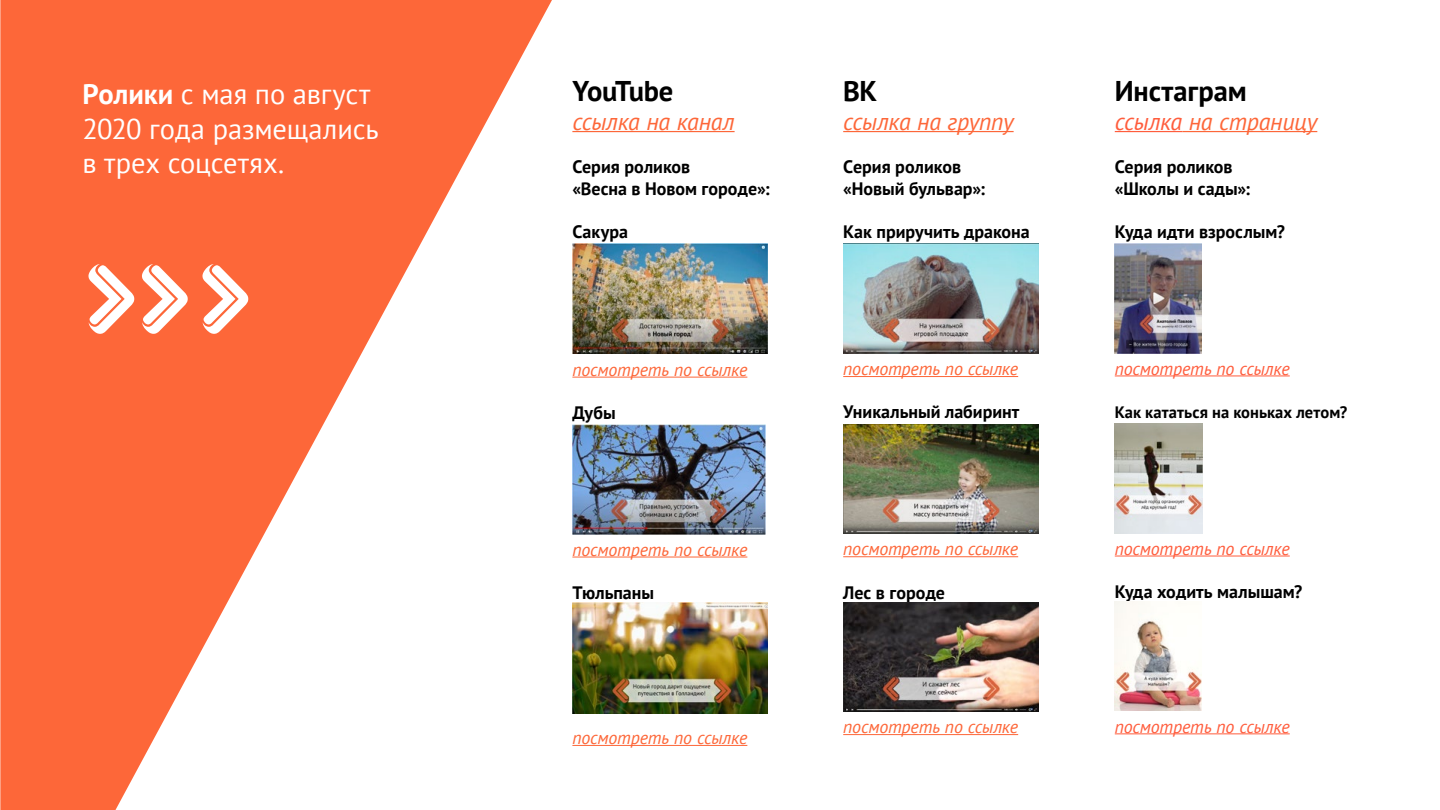
<style>
.page{position:relative;width:1440px;height:810px;background:#fff}
.page>*{position:absolute;margin:0;border:0;box-sizing:border-box;transform-origin:0 0}
.t1{font:28.5px/34.2px "PT Sans";letter-spacing:-.005em;color:#fff}
.t2{font:700 28.5px "PT Sans";letter-spacing:-.005em;color:#000}
.t3{font:700 28.5px "PT Sans";letter-spacing:-.045em;color:#000}
.t4{font:italic 24px "PT Sans";letter-spacing:-.015em;color:#fd6739}
.t5{font:700 18px/21.6px "PT Sans";color:#000}
.t6{font:italic 18px "PT Sans";letter-spacing:-.015em;color:#fd6739}
.t7{font:italic 18px "PT Sans";letter-spacing:-.015em;color:#ff5d3d}
.t8{font:700 16.5px "PT Sans";letter-spacing:.005em;color:#000}
.s1{font-weight:700}
.s2{color:#ff5d3d}
</style>
<div class="page">
<svg style="left:0;top:0;width:552px;height:810px;fill:#fd6739"></svg>
<hr style="left:572px;top:131px;width:163px;height:1px;background:#fd6739">
<hr style="left:572px;top:377px;width:175px;height:1px;background:#fd6739">
<hr style="left:572px;top:557px;width:175px;height:1px;background:#fd6739">
<hr style="left:572px;top:745px;width:175px;height:1px;background:#fd6739">
<img style="left:572px;top:244px;width:195px;height:109px">
<img style="left:572px;top:425px;width:194px;height:109px">
<img style="left:572px;top:602px;width:195px;height:111px">
<hr style="left:843px;top:131px;width:171px;height:1px;background:#fd6739">
<hr style="left:843px;top:376px;width:175px;height:1px;background:#fd6739">
<hr style="left:843px;top:556px;width:175px;height:1px;background:#fd6739">
<hr style="left:843px;top:734px;width:175px;height:1px;background:#fd6739">
<img style="left:843px;top:244px;width:195px;height:110px">
<img style="left:843px;top:424px;width:195px;height:110px">
<img style="left:843px;top:602px;width:195px;height:110px">
<hr style="left:1115px;top:131px;width:67px;height:1px;background:#ff5d3d">
<hr style="left:1182px;top:131px;width:135px;height:1px;background:#fd6739">
<hr style="left:1115px;top:375px;width:175px;height:1px;background:#ff5d3d">
<hr style="left:1115px;top:556px;width:175px;height:1px;background:#ff5d3d">
<hr style="left:1115px;top:733px;width:175px;height:1px;background:#ff5d3d">
<img style="left:1115px;top:244px;width:87px;height:109px">
<img style="left:1115px;top:424px;width:88px;height:109px">
<img style="left:1115px;top:601px;width:86px;height:110px">
<svg style="left:142px;top:264px;width:46px;height:70px"></svg>
<svg style="left:202px;top:264px;width:46px;height:70px"></svg>
<svg style="left:88px;top:264px;width:46px;height:70px"></svg>
<h1 class="t1" style="left:82px;top:77px;width:298px"><span class="s1">Ролики</span> с мая по август<br>2020 года размещались в трех соцсетях.</h1>
<h1 class="t3" style="left:572px;top:72px;width:102px">YouTube</h1>
<h2 class="t4" style="left:572px;top:106px;width:164px">ссылка на канал</h2>
<p class="t5" style="left:572px;top:155px;width:199px">Серия роликов<br>«Весна в Новом городе»:</p>
<p class="t5" style="left:572px;top:220px;width:57px">Сакура</p>
<p class="t6" style="left:572px;top:358px;width:176px">посмотреть по ссылке</p>
<p class="t5" style="left:572px;top:401px;width:45px">Дубы</p>
<p class="t6" style="left:572px;top:538px;width:176px">посмотреть по ссылке</p>
<p class="t5" style="left:572px;top:581px;width:83px">Тюльпаны</p>
<p class="t6" style="left:572px;top:726px;width:176px">посмотреть по ссылке</p>
<h1 class="t2" style="left:843px;top:72px;width:36px">ВК</h1>
<h2 class="t4" style="left:843px;top:106px;width:172px">ссылка на группу</h2>
<p class="t5" style="left:843px;top:155px;width:143px">Серия роликов «Новый бульвар»:</p>
<p class="t5" style="left:843px;top:220px;width:188px">Как приручить дракона</p>
<p class="t6" style="left:843px;top:357px;width:176px">посмотреть по ссылке</p>
<p class="t5" style="left:843px;top:401px;width:178px">Уникальный лабиринт</p>
<p class="t6" style="left:843px;top:538px;width:176px">посмотреть по ссылке</p>
<p class="t5" style="left:843px;top:581px;width:103px">Лес в городе</p>
<p class="t6" style="left:843px;top:716px;width:176px">посмотреть по ссылке</p>
<h1 class="t2" style="left:1115px;top:72px;width:133px">Инстаграм</h1>
<h2 class="t4" style="left:1115px;top:106px;width:204px"><span class="s2">ссылка</span> на страницу</h2>
<p class="t5" style="left:1115px;top:155px;width:137px">Серия роликов «Школы и сады»:</p>
<p class="t5" style="left:1115px;top:220px;width:172px">Куда идти взрослым?</p>
<p class="t7" style="left:1115px;top:357px;width:176px">посмотреть по ссылке</p>
<p class="t8" style="left:1115px;top:401px;width:234px">Как кататься на коньках летом?</p>
<p class="t7" style="left:1115px;top:537px;width:176px">посмотреть по ссылке</p>
<p class="t5" style="left:1115px;top:580px;width:189px">Куда ходить малышам?</p>
<p class="t7" style="left:1115px;top:715px;width:176px">посмотреть по ссылке</p>
</div>
